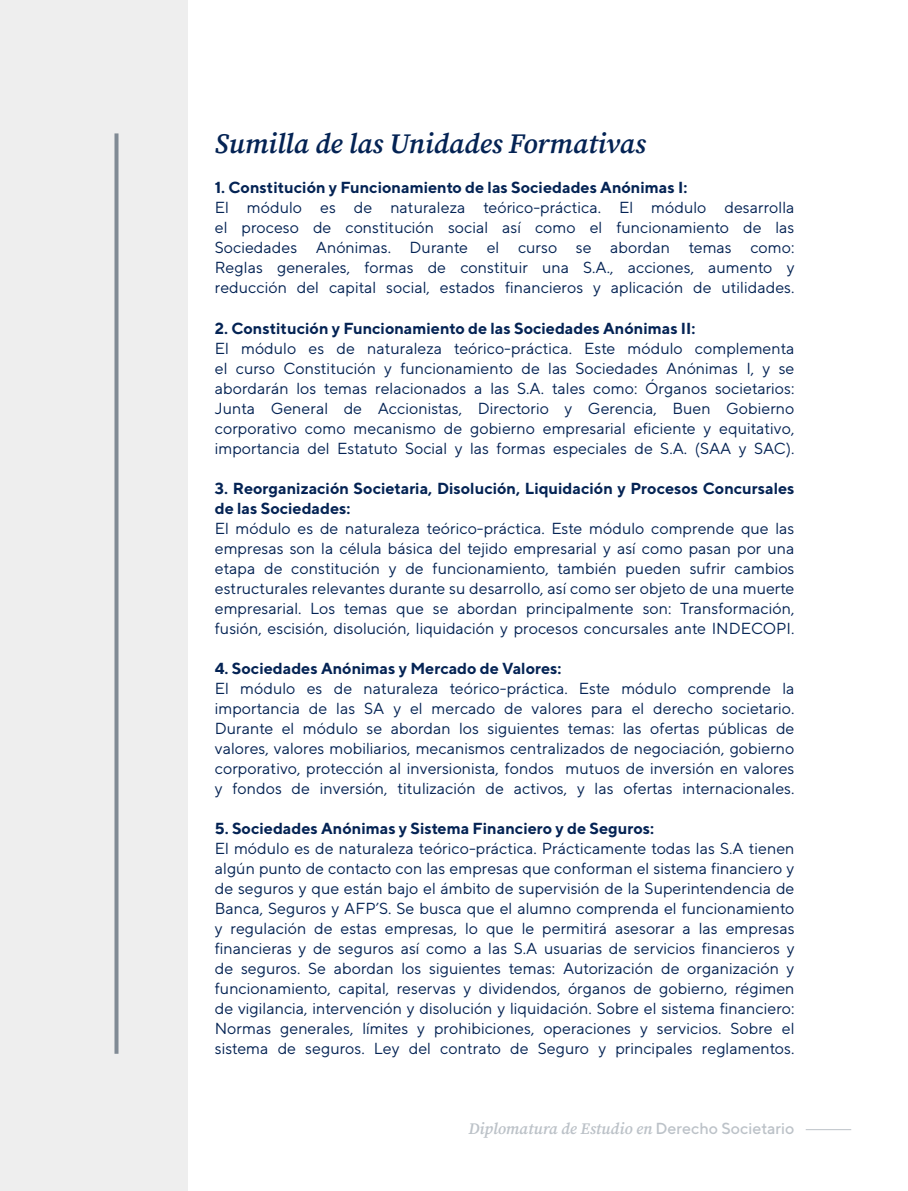
<style>
.page{position:relative;width:908px;height:1191px;background:#fff}
.page>*{position:absolute;margin:0;border:0;box-sizing:border-box;transform-origin:0 0}
.t1{font:italic 600 28px "Source Serif Pro";color:#042354}
.t2{font:16px/20px "TT Norms";color:#042354;text-align:justify}
.t3{font:700 16px/20px "TT Norms";color:#042354}
.t4{font:italic 600 16px "Source Serif Pro";color:#bcc2c8}
.s1{font-family:"TT Norms";font-weight:500;font-style:normal}
</style>
<div class="page">
<div style="left:0;top:0;width:187px;height:1191px;background:#eee"></div>
<hr style="left:805px;top:1129px;width:45px;height:1px;background:#bcc2c8">
<svg style="left:114px;top:133px;width:4px;height:920px;background:#8d969f"></svg>
<h1 class="t1" style="left:215px;top:125px;width:432px">Sumilla de las Unidades Formativas</h1>
<p class="t3" style="left:215px;top:177px;width:474px">1. Constitución y Funcionamiento de las Sociedades Anónimas I:</p>
<p class="t2" style="left:215px;top:197px;width:581px">El módulo es de naturaleza teórico-práctica. El módulo desarrolla el proceso de constitución social así como el funcionamiento de las Sociedades Anónimas. Durante el curso se abordan temas como:<br>Reglas generales, formas de constituir una S.A., acciones, aumento y reducción del capital social, estados financieros y aplicación de utilidades.</p>
<p class="t3" style="left:215px;top:317px;width:482px">2. Constitución y Funcionamiento de las Sociedades Anónimas II:</p>
<p class="t2" style="left:215px;top:337px;width:581px">El módulo es de naturaleza teórico-práctica. Este módulo complementa el curso Constitución y funcionamiento de las Sociedades Anónimas I, y se abordarán los temas relacionados a las S.A. tales como: Órganos societarios:<br>Junta General de Accionistas, Directorio y Gerencia, Buen Gobierno corporativo como mecanismo de gobierno empresarial eficiente y equitativo, importancia del Estatuto Social y las formas especiales de S.A. (SAA y SAC).</p>
<p class="t3" style="left:215px;top:477px;width:581px">3. Reorganización Societaria, Disolución, Liquidación y Procesos Concursales de las Sociedades:</p>
<p class="t2" style="left:215px;top:517px;width:581px">El módulo es de naturaleza teórico-práctica. Este módulo comprende que las empresas son la célula básica del tejido empresarial y así como pasan por una etapa de constitución y de funcionamiento, también pueden sufrir cambios estructurales relevantes durante su desarrollo, así como ser objeto de una muerte empresarial. Los temas que se abordan principalmente son: Transformación, fusión, escisión, disolución, liquidación y procesos concursales ante INDECOPI.</p>
<p class="t3" style="left:215px;top:657px;width:348px">4. Sociedades Anónimas y Mercado de Valores:</p>
<p class="t2" style="left:215px;top:677px;width:581px">El módulo es de naturaleza teórico-práctica. Este módulo comprende la importancia de las SA y el mercado de valores para el derecho societario.<br>Durante el módulo se abordan los siguientes temas: las ofertas públicas de valores, valores mobiliarios, mecanismos centralizados de negociación, gobierno corporativo, protección al inversionista, fondos mutuos de inversión en valores y fondos de inversión, titulización de activos, y las ofertas internacionales.</p>
<p class="t3" style="left:215px;top:817px;width:440px">5. Sociedades Anónimas y Sistema Financiero y de Seguros:</p>
<p class="t2" style="left:215px;top:837px;width:581px">El módulo es de naturaleza teórico-práctica. Prácticamente todas las S.A tienen algún punto de contacto con las empresas que conforman el sistema financiero y de seguros y que están bajo el ámbito de supervisión de la Superintendencia de Banca, Seguros y AFP’S. Se busca que el alumno comprenda el funcionamiento y regulación de estas empresas, lo que le permitirá asesorar a las empresas financieras y de seguros así como a las S.A usuarias de servicios financieros y de seguros. Se abordan los siguientes temas: Autorización de organización y funcionamiento, capital, reservas y dividendos, órganos de gobierno, régimen de vigilancia, intervención y disolución y liquidación. Sobre el sistema financiero:<br>Normas generales, límites y prohibiciones, operaciones y servicios. Sobre el sistema de seguros. Ley del contrato de Seguro y principales reglamentos.</p>
<p class="t4" style="left:468px;top:1117px;width:327px">Diplomatura de Estudio en <span class="s1">Derecho Societario</span></p>
</div>
